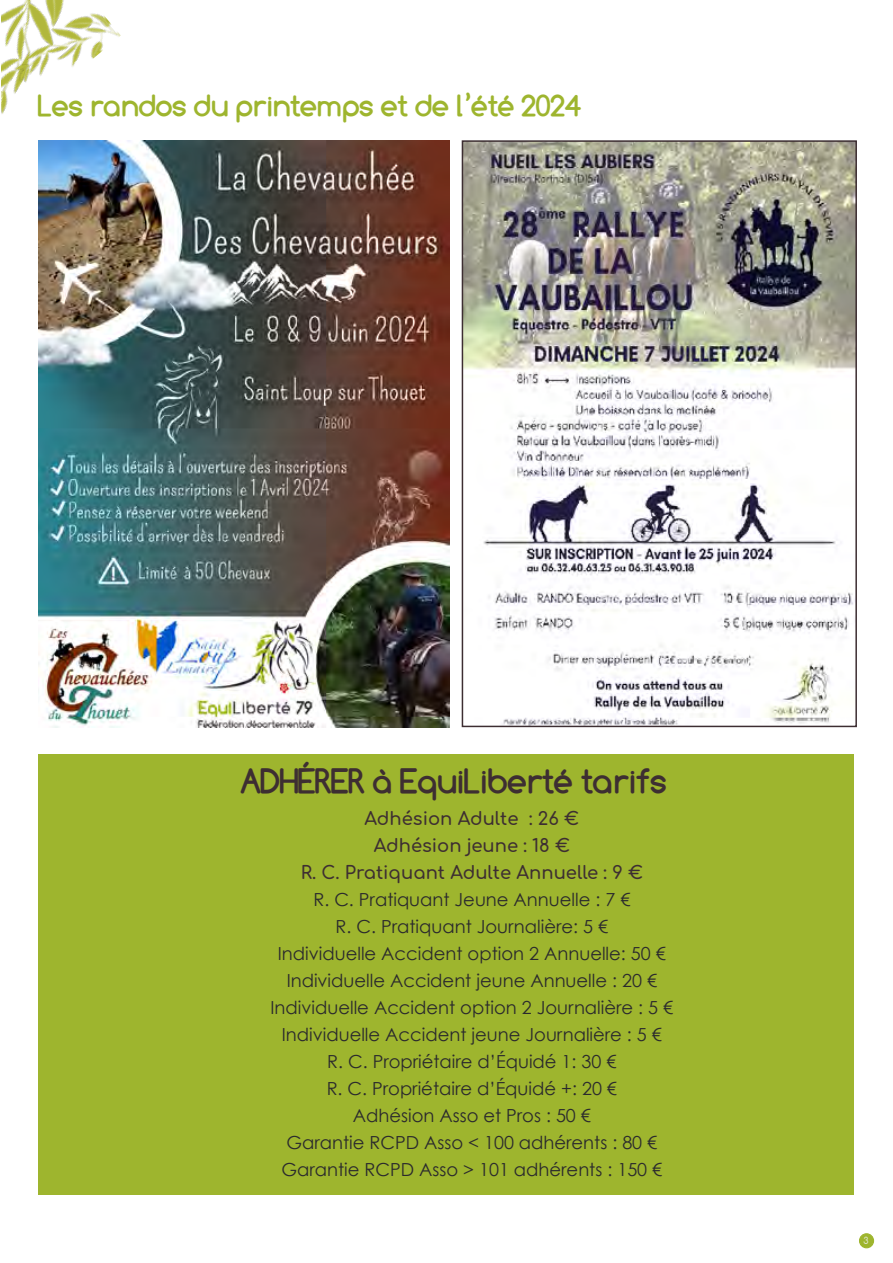
<style>
.page{position:relative;width:893px;height:1263px;background:#fff}
.page>*{position:absolute;margin:0;border:0;box-sizing:border-box;transform-origin:0 0}
.t1{font:700 34.5px "Comfortaa";color:#3d2e32}
.t2{font:700 30px "Comfortaa";color:#9eb52e}
.t3{font:18px/27px "Century Gothic";color:#2a292d;text-align:center}
.t4{font:600 18px/27px "Comfortaa";color:#3d2e32;text-align:center}
.t5{font:10.5px "Comfortaa";color:#f2f3fa}
</style>
<div class="page">
<div style="left:859px;top:1234px;width:14px;height:14px;background:#9eb52e;border-radius:50%"></div>
<div style="left:859px;top:1233px;width:15px;height:15px;border:1px solid #9eb52e;border-radius:50%"></div>
<div style="left:39px;top:754px;width:815px;height:440px;background:#9eb52e"></div>
<img style="left:1px;top:11px;width:7px;height:103px">
<img style="left:8px;top:0;width:113px;height:94px">
<img style="left:38px;top:140px;width:411px;height:587px">
<img style="left:465px;top:143px;width:389px;height:581px">
<div style="left:462px;top:140px;width:395px;height:587px;border:2px solid #3d2e32"></div>
<h2 class="t2" style="left:38px;top:89px;width:544px">Les randos du printemps et de l’été 2024</h2>
<h1 class="t1" style="left:241px;top:761px;width:428px">ADHÉRER à EquiLiberté tarifs</h1>
<p class="t4" style="left:301px;top:803px;width:344px">Adhésion Adulte : 26 €<br>Adhésion jeune : 18 €<br>R. C. Pratiquant Adulte Annuelle : 9 €</p>
<p class="t3" style="left:271px;top:886px;width:404px">R. C. Pratiquant Jeune Annuelle : 7 €<br>R. C. Pratiquant Journalière: 5 €<br>Individuelle Accident option 2 Annuelle: 50 € Individuelle Accident jeune Annuelle : 20 € Individuelle Accident option 2 Journalière : 5 € Individuelle Accident jeune Journalière : 5 €<br>R. C. Propriétaire d’Équidé 1: 30 €<br>R. C. Propriétaire d’Équidé +: 20 €<br>Adhésion Asso et Pros : 50 €<br>Garantie RCPD Asso &lt; 100 adhérents : 80 € Garantie RCPD Asso &gt; 101 adhérents : 150 €</p>
<p class="t5" style="left:864px;top:1234px;width:6px">3</p>
</div>
